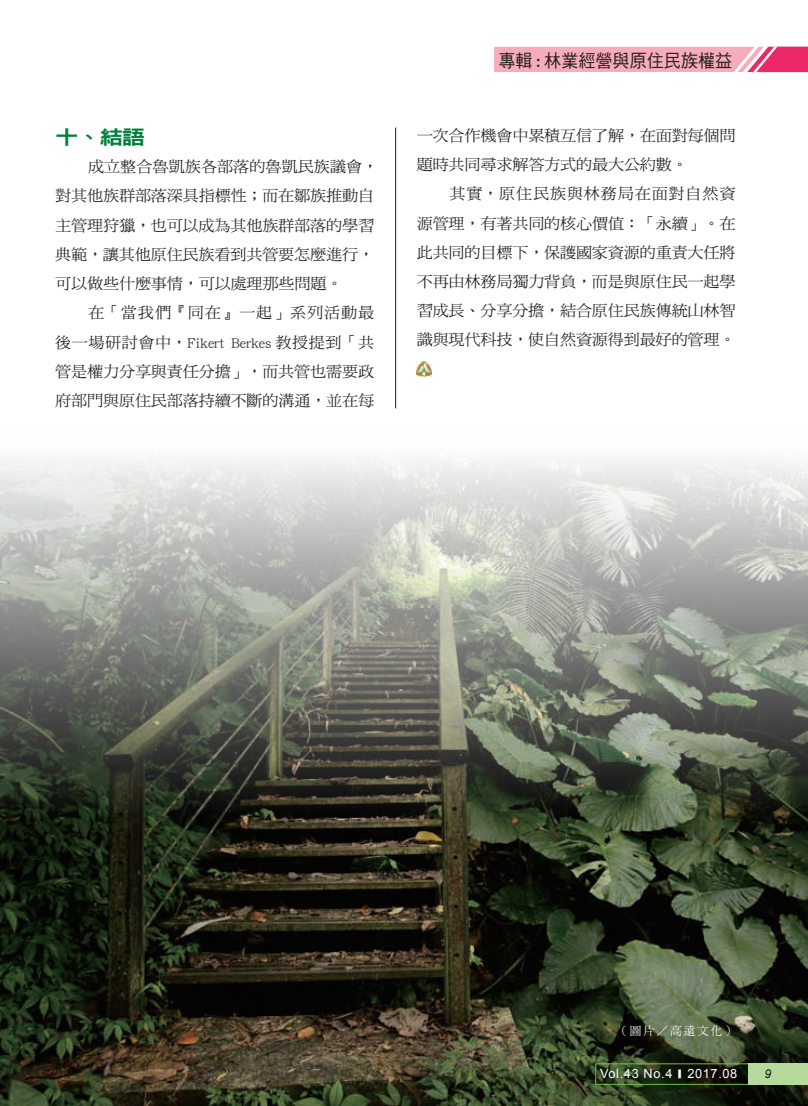
<style>
.page{position:relative;width:808px;height:1106px;background:#fff}
.page>*{position:absolute;margin:0;border:0;box-sizing:border-box;transform-origin:0 0}
.t1{font:19.5px "DF Hei Std W9";color:#00823a;scale:1.2 1}
.t2{font:18px "DF Hei Std W5";color:#231f20;scale:.95 1}
.t3{font:15.45px/29.2px "DF Ming Std W5";letter-spacing:-.015em;color:#231f20;scale:1.05 1}
.t4{font:12.75px "Arial";letter-spacing:.05em;color:#fff}
.t5{font:italic 12.15px "Arial";color:#231f20}
.t6{font:11.7px "DF Ming Std W5";letter-spacing:.15em;color:#fff}
.s1{font-family:"AR Hei B5";font-weight:700;font-size:10.65px}
</style>
<div class="page">
<img style="left:0;top:459px;width:808px;height:647px">
<hr style="left:395px;top:128px;width:1px;height:280px;background:#231f20">
<img style="left:417px;top:362px;width:14px;height:15px">
<div style="left:595px;top:1063px;width:158px;height:21px;border:1px solid #71bf44"></div>
<div style="left:748px;top:1063px;width:60px;height:21px;background:#b6da9b"></div>
<svg style="left:494px;top:47px;width:314px;height:25px;background:#f59bb0"></svg>
<p class="t1" style="left:55px;top:127px;width:77px">十、結語</p>
<p class="t3" style="left:55px;top:152px;width:309px;text-indent:33px">成立整合魯凱族各部落的魯凱民族議會，對其他族群部落深具指標性；而在鄒族推動自主管理狩獵，也可以成為其他族群部落的學習典範，讓其他原住民族看到共管要怎麼進行，可以做些什麼事情，可以處理那些問題。</p>
<p class="t3" style="left:55px;top:298px;width:305px;text-align:justify;text-indent:33px">在「當我們『同在』一起」系列活動最後一場研討會中，Fikert Berkes 教授提到「共管是權力分享與責任分擔」，而共管也需要政府部門與原住民部落持續不斷的溝通，並在每</p>
<p class="t2" style="left:498px;top:50px;width:248px">專輯 : 林業經營與原住民族權益</p>
<p class="t3" style="left:417px;top:120px;width:305px">一次合作機會中累積互信了解，在面對每個問題時共同尋求解答方式的最大公約數。</p>
<p class="t3" style="left:417px;top:179px;width:305px;text-align:justify;text-indent:33px">其實，原住民族與林務局在面對自然資源管理，有著共同的核心價值：「永續」。在此共同的目標下，保護國家資源的重責大任將不再由林務局獨力背負，而是與原住民一起學習成長、分享分擔，結合原住民族傳統山林智識與現代科技，使自然資源得到最好的管理。</p>
<p class="t6" style="left:616px;top:1024px;width:121px">（圖片／高遠文化）</p>
<p class="t4" style="left:600px;top:1065px;width:139px">Vol.43 No.4 <span class="s1">■</span> 2017.08</p>
<p class="t5" style="left:765px;top:1065px;width:8px">9</p>
</div>
